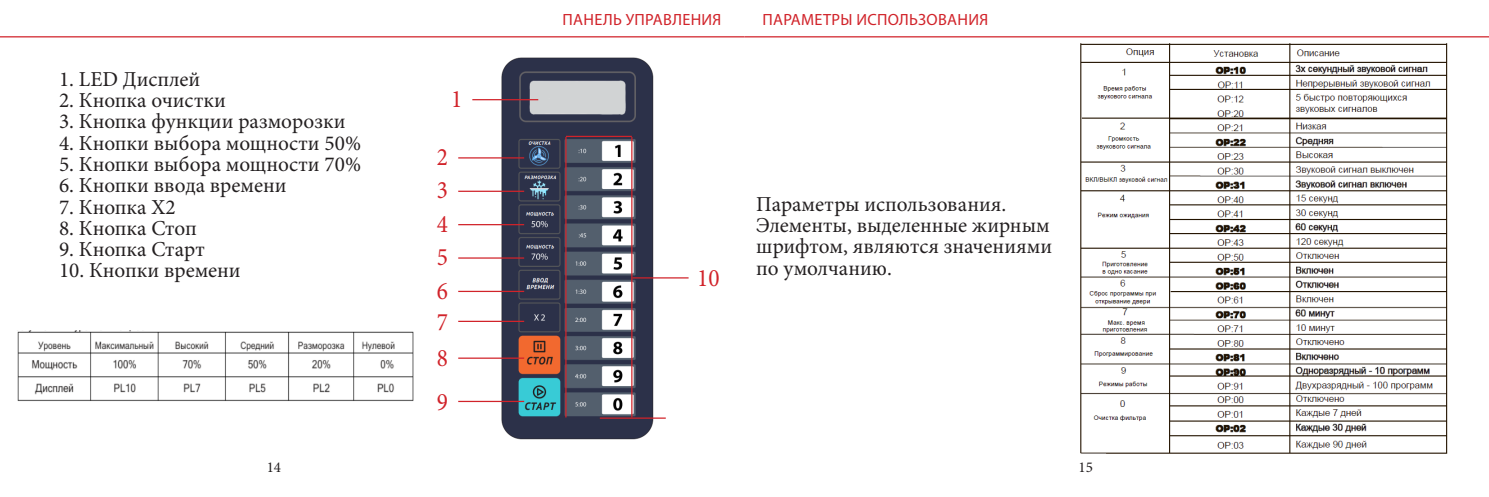
<style>
.page{position:relative;width:1489px;height:497px;background:#fff}
.page>*{position:absolute;margin:0;border:0;box-sizing:border-box;transform-origin:0 0}
.t1{font:25.12px "Minion Pro";color:#d1232a;scale:.93 1}
.t2{font:21.25px/21.2px "Minion Pro";color:#231f20;text-align:justify}
.t3{font:16.25px "Myriad Pro";letter-spacing:.02em;color:#d1232a}
.t4{font:15px "Minion Pro";color:#231f20}
</style>
<div class="page">
<hr style="left:744px;top:36px;width:744px;height:1px;background:#d1232a">
<img style="left:1080px;top:43px;width:368px;height:411px">
<hr style="left:0;top:36px;width:744px;height:1px;background:#d1232a">
<img style="left:500px;top:57px;width:154px;height:383px">
<hr style="left:472px;top:99px;width:66px;height:1px;background:#d1232a">
<hr style="left:458px;top:157px;width:66px;height:1px;background:#d1232a">
<hr style="left:458px;top:190px;width:66px;height:2px;background:#d1232a">
<hr style="left:458px;top:224px;width:66px;height:1px;background:#d1232a">
<hr style="left:458px;top:257px;width:66px;height:1px;background:#d1232a">
<hr style="left:458px;top:290px;width:66px;height:1px;background:#d1232a">
<hr style="left:458px;top:320px;width:66px;height:1px;background:#d1232a">
<hr style="left:458px;top:357px;width:66px;height:1px;background:#d1232a">
<hr style="left:458px;top:400px;width:66px;height:1px;background:#d1232a">
<hr style="left:566px;top:136px;width:66px;height:1px;background:#d1232a">
<hr style="left:600px;top:417px;width:65px;height:1px;background:#d1232a">
<hr style="left:632px;top:277px;width:56px;height:1px;background:#d1232a">
<hr style="left:631px;top:137px;width:1px;height:280px;background:#d1232a">
<hr style="left:565px;top:137px;width:1px;height:280px;background:#d1232a">
<img style="left:17px;top:330px;width:397px;height:71px">
<p class="t2" style="left:59px;top:68px;width:143px">1. LED Дисплей</p>
<p class="t2" style="left:59px;top:90px;width:168px">2. Кнопка очистки</p>
<p class="t2" style="left:59px;top:111px;width:288px">3. Кнопка функции разморозки</p>
<p class="t2" style="left:59px;top:132px;width:303px">4. Кнопки выбора мощности 50%</p>
<p class="t2" style="left:59px;top:153px;width:303px">5. Кнопки выбора мощности 70%</p>
<p class="t2" style="left:59px;top:175px;width:229px">6. Кнопки ввода времени</p>
<p class="t2" style="left:59px;top:196px;width:118px">7. Кнопка Х2</p>
<p class="t2" style="left:59px;top:217px;width:139px">8. Кнопка Стоп</p>
<p class="t2" style="left:59px;top:238px;width:147px">9. Кнопка Старт</p>
<p class="t2" style="left:59px;top:260px;width:183px">10. Кнопки времени</p>
<p class="t1" style="left:451px;top:82px;width:14px">1</p>
<p class="t1" style="left:436px;top:140px;width:14px">2</p>
<p class="t1" style="left:436px;top:173px;width:14px">3</p>
<p class="t1" style="left:436px;top:206px;width:14px">4</p>
<p class="t1" style="left:436px;top:240px;width:14px">5</p>
<p class="t1" style="left:436px;top:274px;width:14px">6</p>
<p class="t1" style="left:436px;top:304px;width:14px">7</p>
<p class="t1" style="left:436px;top:341px;width:14px">8</p>
<p class="t1" style="left:436px;top:384px;width:14px">9</p>
<p class="t3" style="left:562px;top:9px;width:160px">ПАНЕЛЬ УПРАВЛЕНИЯ</p>
<p class="t3" style="left:762px;top:9px;width:227px">ПАРАМЕТРЫ ИСПОЛЬЗОВАНИЯ</p>
<p class="t1" style="left:697px;top:261px;width:26px">10</p>
<p class="t2" style="left:756px;top:193px;width:251px">Параметры использования.</p>
<p class="t2" style="left:756px;top:214px;width:297px">Элементы, выделенные жирным шрифтом, являются значениями по умолчанию.</p>
<p class="t4" style="left:267px;top:456px;width:16px">14</p>
<p class="t4" style="left:1078px;top:456px;width:16px">15</p>
</div>
